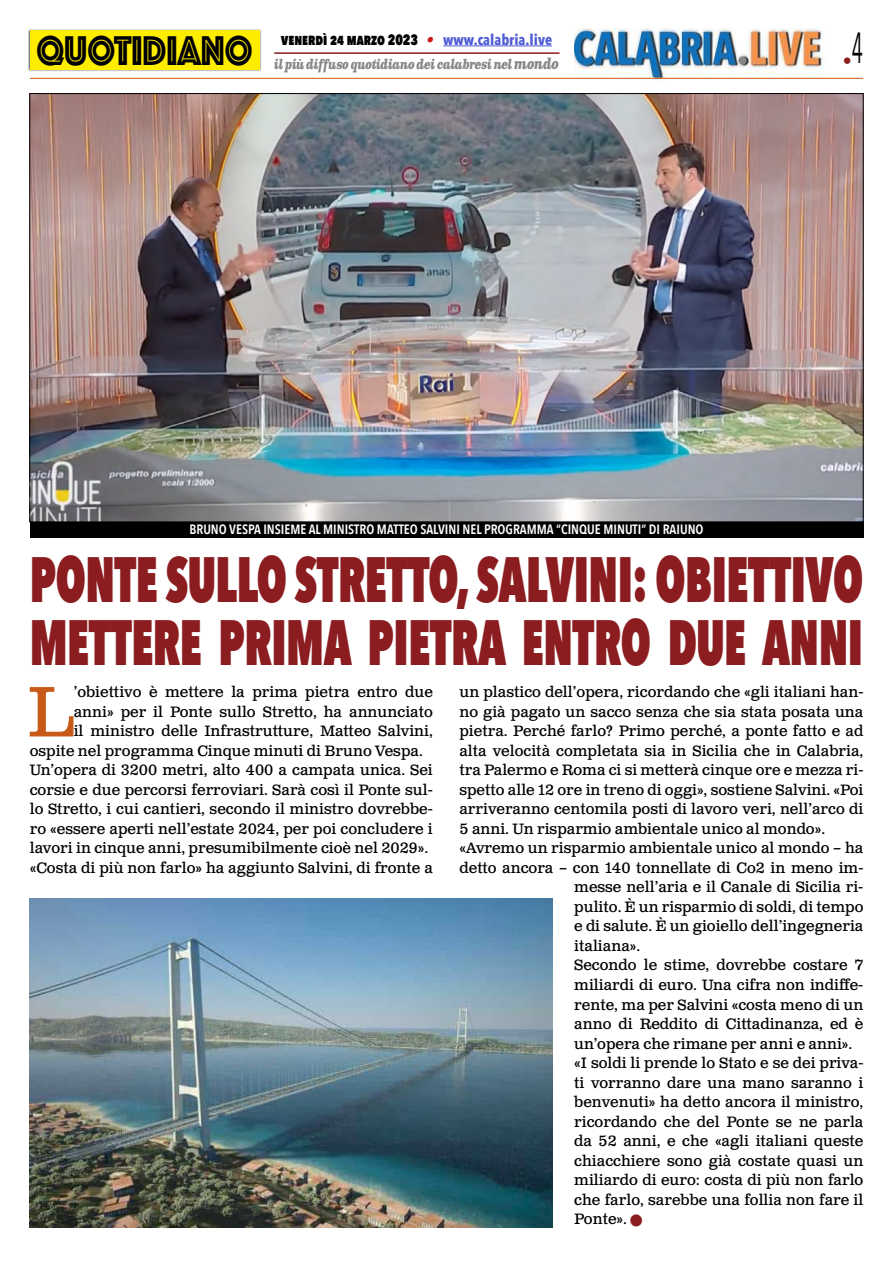
<style>
.page{position:relative;width:893px;height:1263px;background:#fff}
.page>*{position:absolute;margin:0;border:0;box-sizing:border-box;transform-origin:0 0}
.t1{font:71.25px "Clarendon Text Pro";color:#c85a19}
.t2{font:800 63.9px/63px "Avenir Next Condensed";letter-spacing:-.01em;color:#8b1c1f;scale:.74 1}
.t3{font:43.2px "Phosphate Inline";color:#000;scale:.87 1}
.t4{font:18px "Avenir Next Condensed";color:#8b1c1f}
.t5{font:15px "Clarendon Text Pro";color:#000}
.t6{font:800 15px "Avenir Next Condensed";color:#000;scale:.9 1}
.t7{font:600 13.5px "Avenir Next Condensed";color:#fff}
.t8{font:italic 700 13.5px "Clarendon Text Pro";letter-spacing:-.05em;color:#878787;scale:.79 1}
.s1{font-family:"Clarendon Text Pro";font-weight:700;font-style:italic;color:#ca181a}
.s2{font-weight:700;color:#4f5cd6}
.s3{font-size:15px}
.s4{color:#8b1c1f}
</style>
<div class="page">
<img style="left:574px;top:28px;width:252px;height:53px">
<hr style="left:30px;top:78px;width:833px;height:1px;background:#c85a19">
<div style="left:28px;top:29px;width:233px;height:43px;background:#000;opacity:.75"></div>
<div style="left:30px;top:31px;width:229px;height:39px;background:#ffed00"></div>
<div style="left:30px;top:521px;width:833px;height:17px;background:#000"></div>
<hr style="left:443px;top:46px;width:109px;height:1px;background:#4f5cd6">
<hr style="left:274px;top:52px;width:285px;height:2px;background:#8b1c1f">
<img style="left:32px;top:95px;width:829px;height:425px">
<img style="left:30px;top:898px;width:523px;height:329px">
<h3 class="t3" style="left:36px;top:20px;width:250px">QUOTIDIANO</h3>
<p class="t4" style="left:843px;top:46px;width:22px">•<sup>4</sup></p>
<p class="t6" style="left:281px;top:30px;width:302px">venerdì 24 marzo 2023 <span class="s1">•</span> <span class="s2">www.calabria.live</span></p>
<p class="t8" style="left:274px;top:56px;width:362px">il più diffuso quotidiano dei calabresi nel <span class="s3">mondo</span></p>
<p class="t7" style="left:189px;top:518px;width:516px">BRUNO VESPA INSIEME AL MINISTRO MATTEO SALVINI NEL PROGRAMMA “CINQUE MINUTI” DI RAIUNO</p>
<h2 class="t2" style="left:30px;top:547px;width:1128px">PONTE SULLO STRETTO, SALVINI: OBIETTIVO<br>METTERE PRIMA PIETRA ENTRO DUE ANNI</h2>
<h1 class="t1" style="left:27px;top:669px;width:48px">L</h1>
<p class="t5" style="left:74px;top:683px;width:361px">’obiettivo è mettere la prima pietra entro due</p>
<p class="t5" style="left:74px;top:703px;width:361px">anni» per il Ponte sullo Stretto, ha annunciato</p>
<p class="t5" style="left:74px;top:722px;width:361px">il ministro delle Infrastrutture, Matteo Salvini,</p>
<p class="t5" style="left:30px;top:742px;width:395px">ospite nel programma Cinque minuti di Bruno Vespa.</p>
<p class="t5" style="left:30px;top:761px;width:405px">Un’opera di 3200 metri, alto 400 a campata unica. Sei</p>
<p class="t5" style="left:30px;top:781px;width:405px">corsie e due percorsi ferroviari. Sarà così il Ponte sul-</p>
<p class="t5" style="left:30px;top:800px;width:405px">lo Stretto, i cui cantieri, secondo il ministro dovrebbe-</p>
<p class="t5" style="left:30px;top:820px;width:405px">ro «essere aperti nell’estate 2024, per poi concludere i</p>
<p class="t5" style="left:30px;top:839px;width:400px">lavori in cinque anni, presumibilmente cioè nel 2029».</p>
<p class="t5" style="left:30px;top:859px;width:405px">«Costa di più non farlo» ha aggiunto Salvini, di fronte a</p>
<p class="t5" style="left:459px;top:683px;width:405px">un plastico dell’opera, ricordando che «gli italiani han-</p>
<p class="t5" style="left:459px;top:703px;width:405px">no già pagato un sacco senza che sia stata posata una</p>
<p class="t5" style="left:459px;top:722px;width:405px">pietra. Perché farlo? Primo perché, a ponte fatto e ad</p>
<p class="t5" style="left:459px;top:742px;width:405px">alta velocità completata sia in Sicilia che in Calabria,</p>
<p class="t5" style="left:459px;top:761px;width:405px">tra Palermo e Roma ci si metterà cinque ore e mezza ri-</p>
<p class="t5" style="left:459px;top:781px;width:405px">spetto alle 12 ore in treno di oggi», sostiene Salvini. «Poi</p>
<p class="t5" style="left:459px;top:800px;width:405px">arriveranno centomila posti di lavoro veri, nell’arco di</p>
<p class="t5" style="left:459px;top:820px;width:367px">5 anni. Un risparmio ambientale unico al mondo».</p>
<p class="t5" style="left:459px;top:839px;width:405px">«Avremo un risparmio ambientale unico al mondo – ha</p>
<p class="t5" style="left:459px;top:859px;width:405px">detto ancora – con 140 tonnellate di Co2 in meno im-</p>
<p class="t5" style="left:574px;top:878px;width:291px">messe nell’aria e il Canale di Sicilia ri-</p>
<p class="t5" style="left:574px;top:898px;width:291px">pulito. È un risparmio di soldi, di tempo</p>
<p class="t5" style="left:574px;top:917px;width:291px">e di salute. È un gioiello dell’ingegneria</p>
<p class="t5" style="left:574px;top:937px;width:67px">italiana».</p>
<p class="t5" style="left:574px;top:956px;width:291px">Secondo le stime, dovrebbe costare 7</p>
<p class="t5" style="left:574px;top:976px;width:291px">miliardi di euro. Una cifra non indiffe-</p>
<p class="t5" style="left:574px;top:995px;width:291px">rente, ma per Salvini «costa meno di un</p>
<p class="t5" style="left:574px;top:1015px;width:291px">anno di Reddito di Cittadinanza, ed è</p>
<p class="t5" style="left:574px;top:1034px;width:280px">un’opera che rimane per anni e anni».</p>
<p class="t5" style="left:574px;top:1054px;width:291px">«I soldi li prende lo Stato e se dei priva-</p>
<p class="t5" style="left:574px;top:1073px;width:291px">ti vorranno dare una mano saranno i</p>
<p class="t5" style="left:574px;top:1093px;width:291px">benvenuti» ha detto ancora il ministro,</p>
<p class="t5" style="left:574px;top:1112px;width:291px">ricordando che del Ponte se ne parla</p>
<p class="t5" style="left:574px;top:1132px;width:291px">da 52 anni, e che «agli italiani queste</p>
<p class="t5" style="left:574px;top:1151px;width:291px">chiacchiere sono già costate quasi un</p>
<p class="t5" style="left:574px;top:1171px;width:291px">miliardo di euro: costa di più non farlo</p>
<p class="t5" style="left:574px;top:1190px;width:291px">che farlo, sarebbe una follia non fare il</p>
<p class="t5" style="left:574px;top:1210px;width:69px">Ponte». <span class="s4">■</span></p>
</div>
